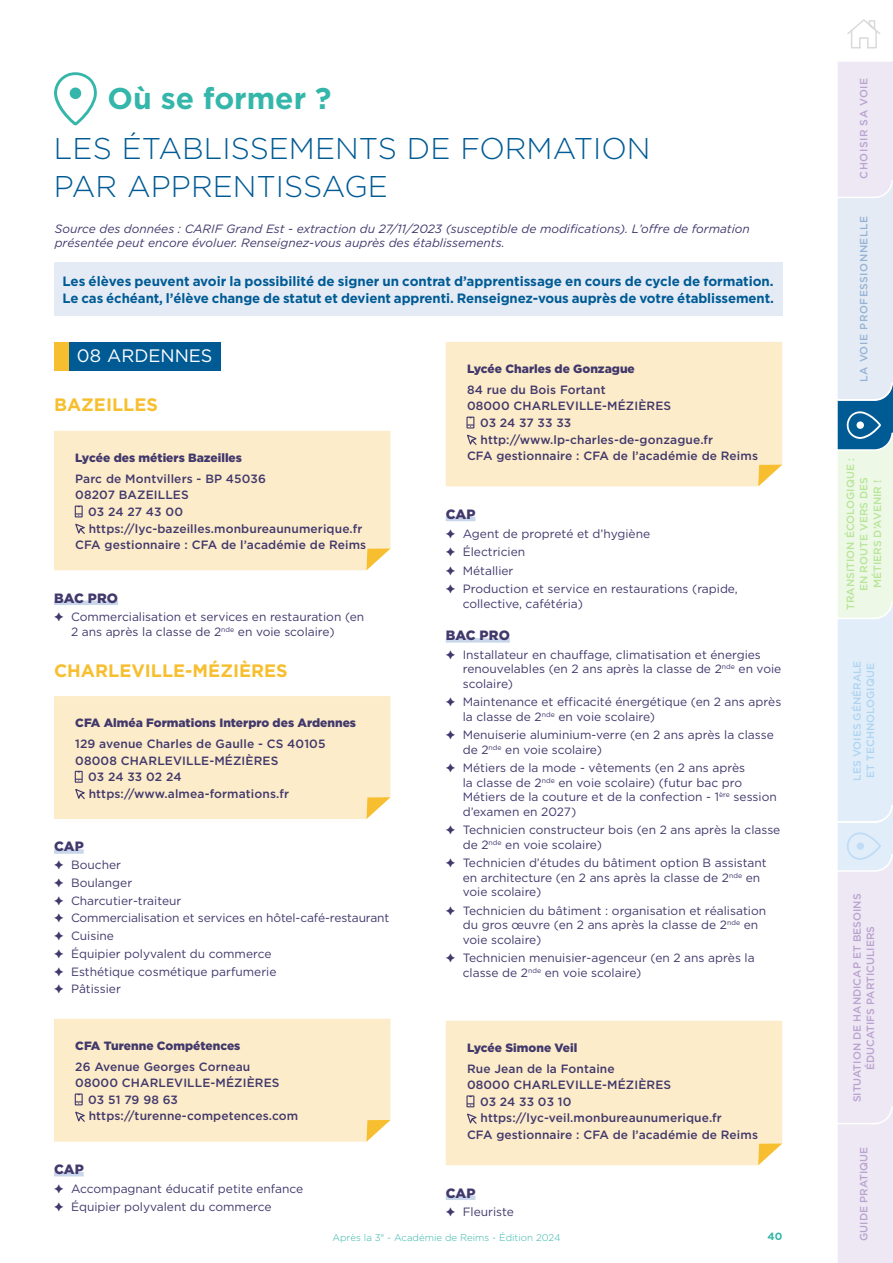
<style>
.page{position:relative;width:893px;height:1263px;background:#fff}
.page>*{position:absolute;margin:0;border:0;box-sizing:border-box;transform-origin:0 0}
.t1{font:300 30px/37.5px "Gotham HTF";color:#005b95}
.t2{font:700 30px "Gotham HTF";color:#35b6aa}
.t3{font:700 18px "Gotham HTF";color:#f7bf2f}
.t4{font:18px "Gotham HTF";color:#fff}
.t5{font:700 13.5px/16.5px "Gotham HTF";letter-spacing:-.005em;color:#005b95}
.t6{font:900 13.5px "Gotham HTF";letter-spacing:.01em;color:#41386c}
.t7{font:12px/14.4px "Gotham HTF";color:#41386c}
.t8{font:500 12px "Gotham HTF";letter-spacing:.01em;color:#41386c}
.t9{font:italic 12px/14.4px "Gotham";color:#41386c}
.t10{font:900 12px "Gotham HTF";color:#41386c}
.t11{font:500 10.5px/13.5px "Gotham HTF";color:#bba3cf;text-align:center}
.t12{font:500 10.5px/13.5px "Gotham HTF";color:#b8e599;text-align:center}
.t13{font:500 10.5px/13.5px "Gotham HTF";color:#afd4f1}
.t14{font:500 10.5px "Gotham HTF";letter-spacing:.05em;color:#95b3d4}
.t15{font:500 10.5px "Gotham HTF";letter-spacing:.05em;color:#bba3cf}
.t16{font:700 10.5px "Gotham HTF";color:#35b6aa}
.t17{font:300 9.75px "Gotham HTF";color:#35b6aa}
</style>
<div class="page">
<div style="left:54px;top:600px;width:64px;height:5px;background:#cad7ea"></div>
<div style="left:54px;top:849px;width:30px;height:5px;background:#cad7ea"></div>
<hr style="left:54px;top:1172px;width:30px;height:4px;background:#cad7ea">
<div style="left:69px;top:342px;width:152px;height:28px;background:#005b95"></div>
<div style="left:54px;top:342px;width:15px;height:28px;background:#f7bf2f"></div>
<div style="left:54px;top:431px;width:336px;height:139px;background:#fdecc9"></div>
<svg style="left:366px;top:548px;width:24px;height:22px"></svg>
<div style="left:75px;top:505px;width:8px;height:12px;border:1px solid #41386c"></div>
<svg style="left:75px;top:513px;width:7px;height:3px"></svg>
<svg style="left:74px;top:522px;width:13px;height:14px"></svg>
<div style="left:54px;top:696px;width:336px;height:123px;background:#fdecc9"></div>
<div style="left:54px;top:1019px;width:336px;height:123px;background:#fdecc9"></div>
<hr style="left:446px;top:517px;width:29px;height:4px;background:#cad7ea">
<div style="left:446px;top:638px;width:64px;height:5px;background:#cad7ea"></div>
<div style="left:446px;top:1195px;width:29px;height:5px;background:#cad7ea"></div>
<div style="left:446px;top:342px;width:336px;height:144px;background:#fdecc9"></div>
<svg style="left:758px;top:465px;width:24px;height:21px"></svg>
<div style="left:466px;top:417px;width:8px;height:11px;border:1px solid #41386c"></div>
<svg style="left:467px;top:424px;width:7px;height:3px"></svg>
<svg style="left:466px;top:433px;width:13px;height:14px"></svg>
<div style="left:446px;top:1021px;width:336px;height:144px;background:#fdecc9"></div>
<svg style="left:758px;top:1143px;width:24px;height:22px"></svg>
<div style="left:466px;top:1095px;width:8px;height:12px;border:1px solid #41386c"></div>
<svg style="left:467px;top:1103px;width:7px;height:3px"></svg>
<svg style="left:466px;top:1112px;width:13px;height:14px"></svg>
<svg style="left:54px;top:72px;width:43px;height:53px"></svg>
<div style="left:70px;top:87px;width:11px;height:12px;background:#35b6aa;border-radius:50%"></div>
<div style="left:54px;top:262px;width:728px;height:53px;background:#e4ebf5"></div>
<svg style="left:837px;top:62px;width:56px;height:1201px;background:#e2e8f1"></svg>
<div style="left:856px;top:842px;width:8px;height:8px;background:#c1dcf5;border-radius:50%"></div>
<svg style="left:847px;top:19px;width:34px;height:30px"></svg>
<h1 class="t2" style="left:108px;top:81px;width:226px">Où se former ?</h1>
<h1 class="t1" style="left:54px;top:130px;width:598px">LES ÉTABLISSEMENTS DE FORMATION<br>PAR APPRENTISSAGE</h1>
<p class="t9" style="left:55px;top:221px;width:697px">Source des données : CARIF Grand Est - extraction du 27/11/2023 (susceptible de modifications). L’offre de formation présentée peut encore évoluer. Renseignez-vous auprès des établissements.</p>
<p class="t5" style="left:63px;top:273px;width:713px">Les élèves peuvent avoir la possibilité de signer un contrat d’apprentissage en cours de cycle de formation.<br>Le cas échéant, l’élève change de statut et devient apprenti. Renseignez-vous auprès de votre établissement.</p>
<h2 class="t4" style="left:77px;top:346px;width:137px">08 ARDENNES</h2>
<h2 class="t3" style="left:54px;top:395px;width:105px">BAZEILLES</h2>
<p class="t10" style="left:75px;top:451px;width:168px">Lycée des métiers Bazeilles</p>
<p class="t8" style="left:75px;top:472px;width:192px">Parc de Montvillers - BP 45036</p>
<p class="t8" style="left:75px;top:488px;width:115px">08207 BAZEILLES</p>
<p class="t8" style="left:88px;top:505px;width:96px">03 24 27 43 00</p>
<p class="t8" style="left:89px;top:521px;width:275px">https://lyc-bazeilles.monbureaunumerique.fr</p>
<p class="t8" style="left:75px;top:538px;width:293px">CFA gestionnaire : CFA de l’académie de Reims</p>
<p class="t6" style="left:54px;top:590px;width:66px">BAC PRO</p>
<p class="t7" style="left:71px;top:610px;width:295px;text-indent:-17px">✦ Commercialisation et services en restauration (en<br>2 ans après la classe de 2<sup>nde</sup> en voie scolaire)</p>
<h2 class="t3" style="left:54px;top:660px;width:235px">CHARLEVILLE-MÉZIÈRES</h2>
<p class="t10" style="left:75px;top:716px;width:282px">CFA Alméa Formations Interpro des Ardennes</p>
<p class="t8" style="left:75px;top:737px;width:252px">129 avenue Charles de Gaulle - CS 40105</p>
<p class="t8" style="left:75px;top:754px;width:205px">08008 CHARLEVILLE-MÉZIÈRES</p>
<p class="t8" style="left:88px;top:770px;width:95px">03 24 33 02 24</p>
<p class="t8" style="left:89px;top:787px;width:202px">https://www.almea-formations.fr</p>
<p class="t6" style="left:54px;top:839px;width:31px">CAP</p>
<p class="t7" style="left:54px;top:856px;width:337px;line-height:17.7px">✦ Boucher<br>✦ Boulanger<br>✦ Charcutier-traiteur<br>✦ Commercialisation et services en hôtel-café-restaurant ✦ Cuisine<br>✦ Équipier polyvalent du commerce<br>✦ Esthétique cosmétique parfumerie<br>✦ Pâtissier</p>
<p class="t10" style="left:75px;top:1039px;width:167px">CFA Turenne Compétences</p>
<p class="t8" style="left:75px;top:1060px;width:177px">26 Avenue Georges Corneau</p>
<p class="t8" style="left:75px;top:1076px;width:206px">08000 CHARLEVILLE-MÉZIÈRES</p>
<p class="t8" style="left:88px;top:1093px;width:91px">03 51 79 98 63</p>
<p class="t8" style="left:89px;top:1109px;width:211px">https://turenne-competences.com</p>
<p class="t6" style="left:54px;top:1161px;width:31px">CAP</p>
<p class="t7" style="left:54px;top:1179px;width:251px;line-height:18.6px">✦ Accompagnant éducatif petite enfance ✦ Équipier polyvalent du commerce</p>
<p class="t10" style="left:467px;top:362px;width:169px">Lycée Charles de Gonzague</p>
<p class="t8" style="left:467px;top:383px;width:140px">84 rue du Bois Fortant</p>
<p class="t8" style="left:467px;top:399px;width:206px">08000 CHARLEVILLE-MÉZIÈRES</p>
<p class="t8" style="left:480px;top:416px;width:93px">03 24 37 33 33</p>
<p class="t8" style="left:480px;top:432px;width:234px">http://www.lp-charles-de-gonzague.fr</p>
<p class="t8" style="left:467px;top:449px;width:293px">CFA gestionnaire : CFA de l’académie de Reims</p>
<p class="t6" style="left:446px;top:506px;width:31px">CAP</p>
<p class="t7" style="left:446px;top:524px;width:294px;line-height:18.6px">✦ Agent de propreté et d’hygiène<br>✦ Électricien<br>✦ Métallier<br>✦ Production et service en restaurations (rapide,</p>
<p class="t7" style="left:463px;top:596px;width:122px">collective, cafétéria)</p>
<p class="t6" style="left:446px;top:628px;width:66px">BAC PRO</p>
<p class="t7" style="left:463px;top:647px;width:320px;text-indent:-17px">✦ Installateur en chauffage, climatisation et énergies renouvelables (en 2 ans après la classe de 2<sup>nde</sup> en voie scolaire)</p>
<p class="t7" style="left:463px;top:695px;width:320px;text-indent:-17px">✦ Maintenance et efficacité énergétique (en 2 ans après la classe de 2<sup>nde</sup> en voie scolaire)</p>
<p class="t7" style="left:463px;top:728px;width:313px;text-indent:-17px">✦ Menuiserie aluminium-verre (en 2 ans après la classe de 2<sup>nde</sup> en voie scolaire)</p>
<p class="t7" style="left:463px;top:761px;width:316px;text-indent:-17px">✦ Métiers de la mode - vêtements (en 2 ans après<br>la classe de 2<sup>nde</sup> en voie scolaire) (futur bac pro Métiers de la couture et de la confection - 1<sup>ère</sup> session d’examen en 2027)</p>
<p class="t7" style="left:463px;top:823px;width:319px;text-indent:-17px">✦ Technicien constructeur bois (en 2 ans après la classe de 2<sup>nde</sup> en voie scolaire)</p>
<p class="t7" style="left:463px;top:856px;width:305px;text-indent:-17px">✦ Technicien d’études du bâtiment option B assistant en architecture (en 2 ans après la classe de 2<sup>nde</sup> en voie scolaire)</p>
<p class="t7" style="left:463px;top:903px;width:305px;text-indent:-17px">✦ Technicien du bâtiment : organisation et réalisation du gros œuvre (en 2 ans après la classe de 2<sup>nde</sup> en voie scolaire)</p>
<p class="t7" style="left:463px;top:951px;width:293px;text-indent:-17px">✦ Technicien menuisier-agenceur (en 2 ans après la classe de 2<sup>nde</sup> en voie scolaire)</p>
<p class="t10" style="left:467px;top:1041px;width:112px">Lycée Simone Veil</p>
<p class="t8" style="left:467px;top:1062px;width:149px">Rue Jean de la Fontaine</p>
<p class="t8" style="left:467px;top:1078px;width:206px">08000 CHARLEVILLE-MÉZIÈRES</p>
<p class="t8" style="left:480px;top:1095px;width:93px">03 24 33 03 10</p>
<p class="t8" style="left:480px;top:1111px;width:243px">https://lyc-veil.monbureaunumerique.fr</p>
<p class="t8" style="left:467px;top:1128px;width:293px">CFA gestionnaire : CFA de l’académie de Reims</p>
<p class="t6" style="left:446px;top:1185px;width:31px">CAP</p>
<p class="t7" style="left:446px;top:1205px;width:70px">✦ Fleuriste</p>
<p class="t17" style="left:332px;top:1232px;width:230px">Après la 3<sup>e</sup> - Académie de Reims - Édition 2024</p>
<p class="t16" style="left:767px;top:1230px;width:16px">40</p>
<p class="t15" style="left:858px;top:179px;width:102px;rotate:-90deg">CHOISIR SA VOIE</p>
<p class="t14" style="left:858px;top:382px;width:168px;rotate:-90deg">LA VOIE PROFESSIONNELLE</p>
<p class="t12" style="left:843px;top:610px;width:153px;rotate:-90deg">TRANSITION ÉCOLOGIQUE :<br>EN ROUTE VERS DES<br>MÉTIERS D’AVENIR !</p>
<p class="t13" style="left:850px;top:780px;width:122px;rotate:-90deg">LES VOIES GÉNÉRALE<br>ET TECHNOLOGIQUE</p>
<p class="t11" style="left:850px;top:1102px;width:210px;rotate:-90deg">SITUATION DE HANDICAP ET BESOINS<br>ÉDUCATIFS PARTICULIERS</p>
<p class="t11" style="left:857px;top:1241px;width:95px;rotate:-90deg">GUIDE PRATIQUE</p>
</div>
